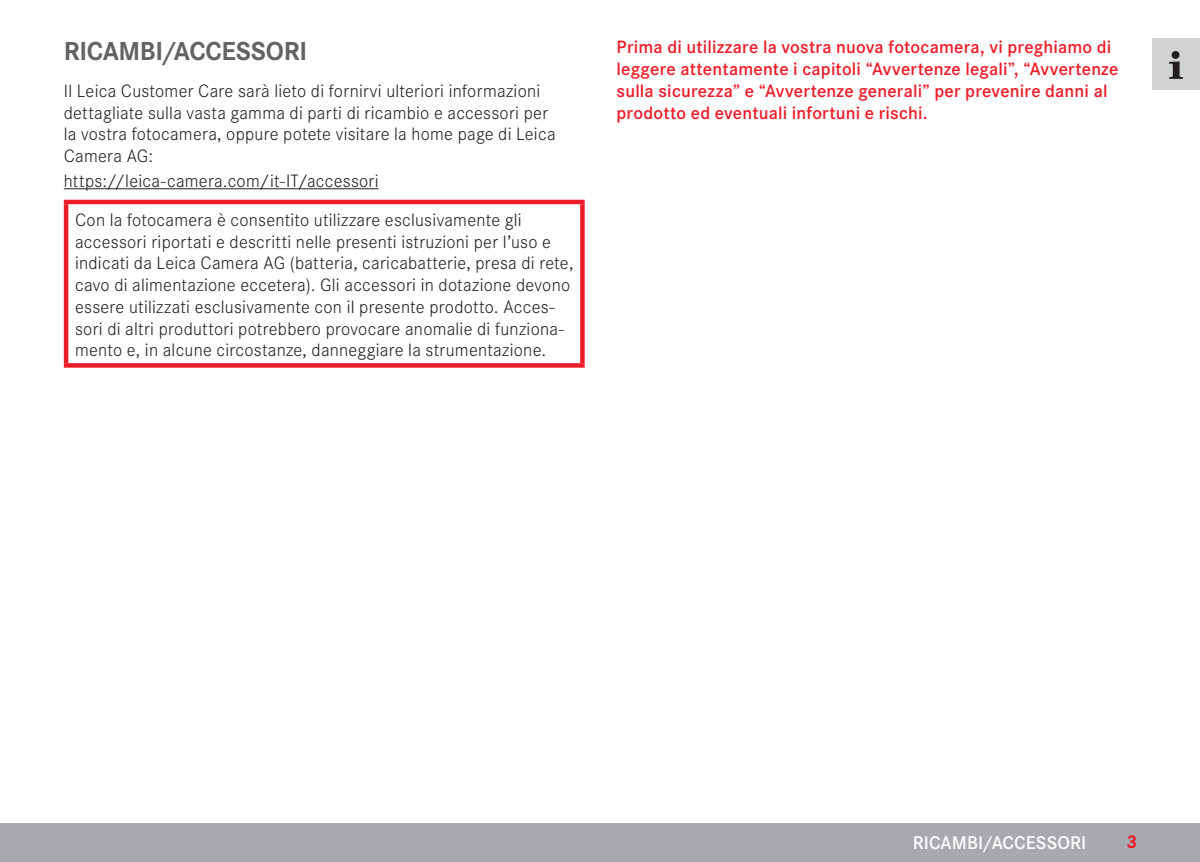
<style>
.page{position:relative;width:1200px;height:862px;background:#fff}
.page>*{position:absolute;margin:0;border:0;box-sizing:border-box;transform-origin:0 0}
.Heading____Chapter{font:700 27px "Corporate S";letter-spacing:-.01em;color:#636366}
.t1{font:600 19.12px "Corporate S";letter-spacing:.005em;color:#fff}
.t2{font:700 19.12px "Corporate S";color:#ee1c28}
.Text____Body_Text{font:300 18.45px/21.8px "Corporate S";letter-spacing:.015em;color:#231f20}
.Text____Body_Text-2{font:600 18.45px/21.8px "Corporate S";letter-spacing:.01em;color:#ee1c28}
</style>
<div class="page">
<div style="left:0;top:823px;width:1199px;height:38px;background:#a8a9ad"></div>
<div style="left:1151px;top:38px;width:48px;height:51px;background:#d1d2d4"></div>
<img style="left:1169px;top:51px;width:14px;height:28px">
<hr style="left:64px;top:188px;width:314px;height:1px;background:#231f20">
<hr style="left:64px;top:200px;width:520px;height:4px;background:#ee1c28">
<hr style="left:64px;top:204px;width:4px;height:159px;background:#ee1c28">
<svg style="left:580px;top:204px;width:4px;height:159px"></svg>
<svg style="left:64px;top:363px;width:520px;height:4px;background:#ee2530"></svg>
<p class="Heading____Chapter" style="left:64px;top:30px;width:245px">RICAMBI/ACCESSORI</p>
<p class="Text____Body_Text" style="left:64px;top:79px;width:493px">Il Leica Customer Care sarà lieto di fornirvi ulteriori informazioni dettagliate sulla vasta gamma di parti di ricambio e accessori per la vostra fotocamera, oppure potete visitare la home page di Leica Camera AG:</p>
<p class="Text____Body_Text" style="left:64px;top:169px;width:316px">https://leica-camera.com/it-IT/accessori</p>
<p class="Text____Body_Text" style="left:75px;top:208px;width:499px">Con la fotocamera è consentito utilizzare esclusivamente gli accessori riportati e descritti nelle presenti istruzioni per l’uso e indicati da Leica Camera AG (batteria, caricabatterie, presa di rete, cavo di alimentazione eccetera). Gli accessori in dotazione devono essere utilizzati esclusivamente con il presente prodotto. Acces&shy;sori di altri produttori potrebbero provocare anomalie di funziona&shy;mento e, in alcune circostanze, danneggiare la strumentazione.</p>
<p class="Text____Body_Text-2" style="left:616px;top:35px;width:503px">Prima di utilizzare la vostra nuova fotocamera, vi preghiamo di leggere attentamente i capitoli “Avvertenze legali”, “Avvertenze sulla sicurezza” e “Avvertenze generali” per prevenire danni al prodotto ed eventuali infortuni e rischi.</p>
<p class="t1" style="left:912px;top:827px;width:175px">RICAMBI/ACCESSORI</p>
<p class="t2" style="left:1126px;top:826px;width:12px">3</p>
</div>
